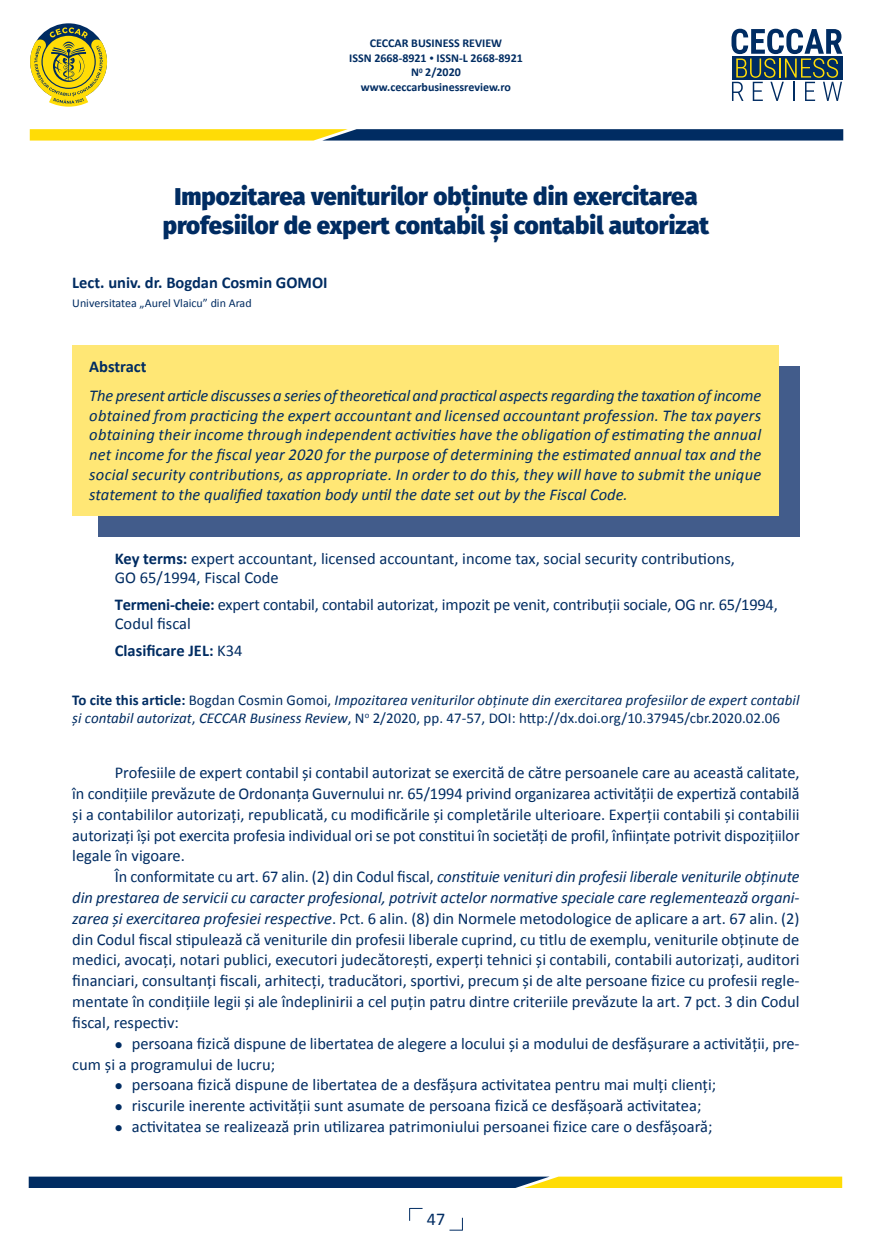
<style>
.page{position:relative;width:872px;height:1255px;background:#fff}
.page>*{position:absolute;margin:0;border:0;box-sizing:border-box;transform-origin:0 0}
.t1{font:900 24px/28.8px "Fira Sans";color:#002c62;text-align:center}
.t2{font:18px "Calibri";color:#002c62}
.t3{font:16.5px/20.9px "Calibri";color:#002c62}
.t4{font:italic 16.5px/19.8px "Calibri";color:#002c62;text-align:justify}
.t5{font:700 16.5px "Calibri";color:#002c62}
.t6{font:italic 15px/18px "Calibri";letter-spacing:.005em;color:#002c62}
.t7{font:700 12px/14.4px "Calibri";color:#002c62;text-align:center}
.t8{font:12px "Calibri";color:#002c62}
.s1{font-size:9px}
.s2{font-weight:700}
.s3{font-weight:400}
.s4{font-weight:700;font-style:normal}
.s5{font-style:normal}
.s6{font-style:italic}
</style>
<div class="page">
<svg style="left:449px;top:1217px;width:14px;height:13px"></svg>
<svg style="left:731px;top:29px;width:111px;height:72px"></svg>
<svg style="left:30px;top:129px;width:813px;height:11px;background:#637144"></svg>
<svg style="left:30px;top:27px;width:77px;height:80px"></svg>
<svg style="left:29px;top:1176px;width:813px;height:11px;background:#69774c"></svg>
<svg style="left:409px;top:1207px;width:13px;height:13px"></svg>
<div style="left:98px;top:366px;width:701px;height:171px;background:#425c8b"></div>
<div style="left:72px;top:345px;width:706px;height:171px;background:#ffe775"></div>
<p class="t7" style="left:349px;top:36px;width:175px">CECCAR BUSINESS REVIEW<br>ISSN 2668-8921 <span class="s1">•</span> ISSN-L 2668-8921<br>N<sup>0</sup> 2/2020 www.ceccarbusinessreview.ro</p>
<h1 class="t1" style="left:163px;top:180px;width:548px">Impozitarea veniturilor obținute din exercitarea profesiilor de expert contabil și contabil autorizat</h1>
<p class="t5" style="left:72px;top:272px;width:257px">Lect. univ. dr. Bogdan Cosmin GOMOI</p>
<p class="t8" style="left:72px;top:295px;width:181px">Universitatea „Aurel Vlaicu” din Arad</p>
<p class="t5" style="left:89px;top:357px;width:59px">Abstract</p>
<p class="t4" style="left:89px;top:384px;width:673px">The present article discusses a series of theoretical and practical aspects regarding the taxation of income obtained from practicing the expert accountant and licensed accountant profession. The tax payers obtaining their income through independent activities have the obligation of estimating the annual net income for the fiscal year 2020 for the purpose of determining the estimated annual tax and the social security contributions, as appropriate. In order to do this, they will have to submit the unique statement to the qualified taxation body until the date set out by the Fiscal Code.</p>
<p class="t3" style="left:115px;top:547px;width:622px;line-height:19.8px"><span class="s2">Key terms:</span> expert accountant, licensed accountant, income tax, social security contributions,<br>GO 65/1994, Fiscal Code</p>
<p class="t3" style="left:115px;top:593px;width:664px;line-height:19.8px"><span class="s2">Termeni-cheie:</span> expert contabil, contabil autorizat, impozit pe venit, contribuții sociale, OG nr. 65/1994,<br>Codul fiscal</p>
<p class="t5" style="left:115px;top:639px;width:129px">Clasificare JEL: <span class="s3">K34</span></p>
<p class="t6" style="left:72px;top:690px;width:728px"><span class="s4">To cite this article:</span> <span class="s5">Bogdan Cosmin Gomoi,</span> Impozitarea veniturilor obținute din exercitarea profesiilor de expert contabil și contabil autorizat<span class="s5">,</span> CECCAR Business Review<span class="s5">, N</span><sup>o</sup> <span class="s5">2/2020, pp. 47-57, DOI: http://dx.doi.org/10.37945/cbr.2020.02.06</span></p>
<p class="t3" style="left:72px;top:761px;width:729px;text-align:justify;text-indent:43px">Profesiile de expert contabil şi contabil autorizat se exercită de către persoanele care au această calitate, în condiţiile prevăzute de Ordonanța Guvernului nr. 65/1994 privind organizarea activităţii de expertiză contabilă şi a contabililor autorizaţi, republicată, cu modificările și completările ulterioare. Experții contabili și contabilii autorizați își pot exercita profesia individual ori se pot constitui în societăți de profil, înființate potrivit dispoziţiilor legale în vigoare.</p>
<p class="t3" style="left:72px;top:865px;width:729px;text-align:justify;text-indent:43px">În conformitate cu art. 67 alin. (2) din Codul fiscal, <span class="s6">constituie venituri din profesii liberale veniturile obținute din prestarea de servicii cu caracter profesional, potrivit actelor normative speciale care reglementează organi&shy;zarea şi exercitarea profesiei respective</span>. Pct. 6 alin. (8) din Normele metodologice de aplicare a art. 67 alin. (2) din Codul fiscal stipulează că veniturile din profesii liberale cuprind, cu titlu de exemplu, veniturile obținute de medici, avocați, notari publici, executori judecătorești, experți tehnici și contabili, contabili autorizați, auditori financiari, consultanți fiscali, arhitecți, traducători, sportivi, precum și de alte persoane fizice cu profesii regle&shy;mentate în condițiile legii și ale îndeplinirii a cel puțin patru dintre criteriile prevăzute la art. 7 pct. 3 din Codul fiscal, respectiv:</p>
<p class="t3" style="left:72px;top:1032px;width:729px;text-indent:43px">● persoana fizică dispune de libertatea de alegere a locului și a modului de desfășurare a activității, pre&shy;cum și a programului de lucru;</p>
<p class="t3" style="left:115px;top:1073px;width:603px">● persoana fizică dispune de libertatea de a desfășura activitatea pentru mai mulți clienți;</p>
<p class="t3" style="left:115px;top:1094px;width:588px">● riscurile inerente activității sunt asumate de persoana fizică ce desfășoară activitatea;</p>
<p class="t3" style="left:115px;top:1115px;width:599px">● activitatea se realizează prin utilizarea patrimoniului persoanei fizice care o desfășoară;</p>
<p class="t2" style="left:427px;top:1208px;width:20px">47</p>
</div>
